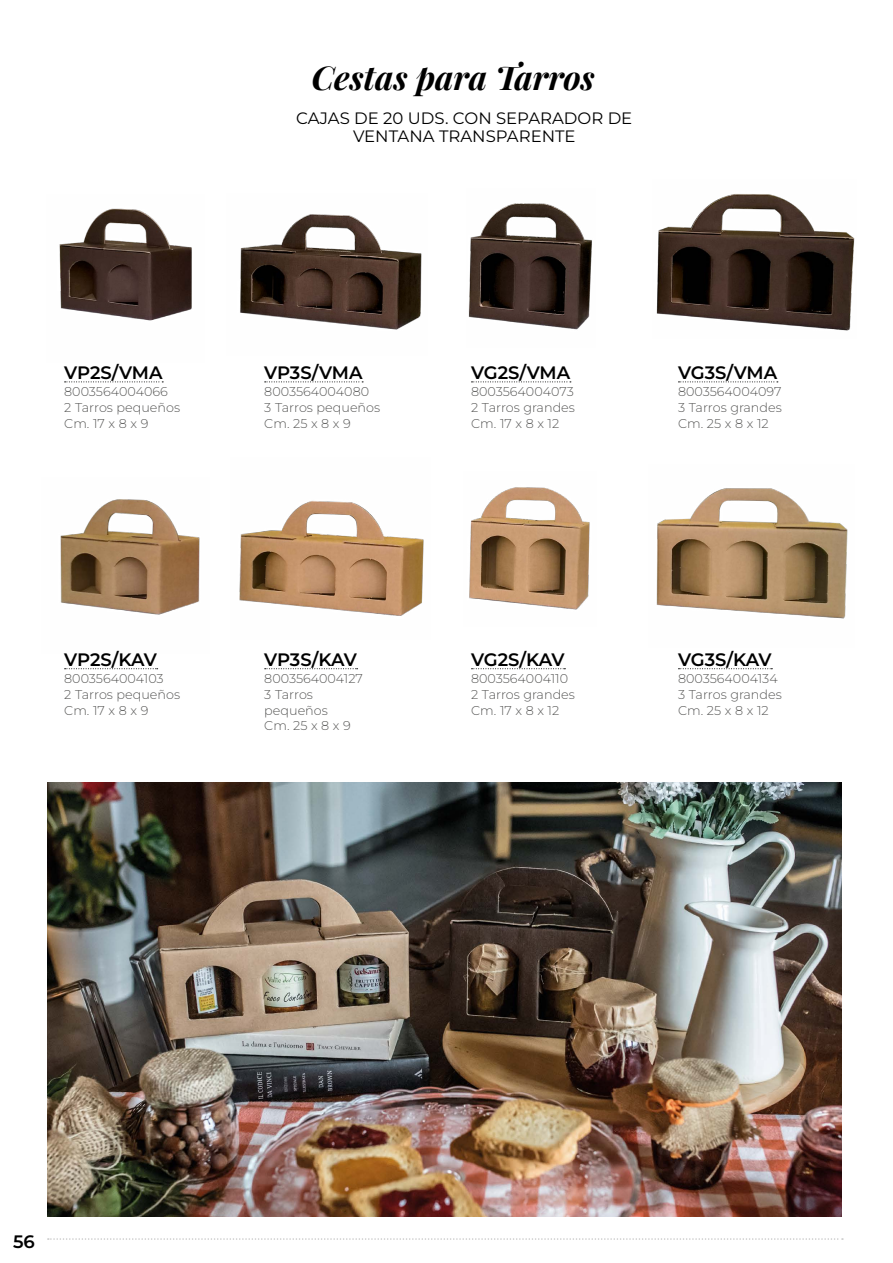
<style>
.page{position:relative;width:893px;height:1263px;background:#fff}
.page>*{position:absolute;margin:0;border:0;box-sizing:border-box;transform-origin:0 0}
.TITOLI{font:italic 700 33px "Playfair Display";color:#000}
.Normale{font:100 18px "Montserrat";letter-spacing:-.015em;color:#000}
.t1{font:100 16.5px/18px "Montserrat";color:#000;text-align:center}
.Normale-2{font:100 12.75px/15.8px "Montserrat";color:#575756}
</style>
<div class="page">
<svg style="left:48px;top:1238px;width:795px;height:2px"></svg>
<img style="left:48px;top:783px;width:794px;height:433px">
<img style="left:468px;top:203px;width:124px;height:127px">
<img style="left:469px;top:487px;width:121px;height:123px">
<img style="left:59px;top:208px;width:133px;height:113px">
<img style="left:60px;top:499px;width:140px;height:116px">
<img style="left:656px;top:488px;width:192px;height:131px">
<img style="left:240px;top:214px;width:182px;height:116px">
<img style="left:239px;top:501px;width:185px;height:115px">
<img style="left:656px;top:194px;width:199px;height:137px">
<svg style="left:265px;top:668px;width:93px;height:1px"></svg>
<svg style="left:65px;top:668px;width:93px;height:1px"></svg>
<svg style="left:678px;top:668px;width:94px;height:1px"></svg>
<svg style="left:471px;top:668px;width:94px;height:1px"></svg>
<svg style="left:265px;top:381px;width:98px;height:1px"></svg>
<svg style="left:65px;top:381px;width:98px;height:1px"></svg>
<svg style="left:678px;top:381px;width:100px;height:1px"></svg>
<svg style="left:471px;top:381px;width:100px;height:1px"></svg>
<p class="TITOLI" style="left:312px;top:51px;width:285px">Cestas para Tarros</p>
<p class="t1" style="left:296px;top:109px;width:338px">CAJAS DE 20 UDS. CON SEPARADOR DE<br>VENTANA TRANSPARENTE</p>
<p class="Normale" style="left:64px;top:360px;width:100px">VP2S/VMA</p>
<p class="Normale-2" style="left:64px;top:383px;width:105px">8003564004066</p>
<p class="Normale-2" style="left:64px;top:399px;width:117px">2 Tarros pequeños</p>
<p class="Normale-2" style="left:64px;top:415px;width:86px">Cm. 17 x 8 x 9</p>
<p class="Normale" style="left:264px;top:360px;width:100px">VP3S/VMA</p>
<p class="Normale-2" style="left:264px;top:383px;width:106px">8003564004080</p>
<p class="Normale-2" style="left:264px;top:399px;width:117px">3 Tarros pequeños</p>
<p class="Normale-2" style="left:264px;top:415px;width:88px">Cm. 25 x 8 x 9</p>
<p class="Normale" style="left:471px;top:360px;width:101px">VG2S/VMA</p>
<p class="Normale-2" style="left:471px;top:383px;width:104px">8003564004073</p>
<p class="Normale-2" style="left:471px;top:399px;width:105px">2 Tarros grandes</p>
<p class="Normale-2" style="left:471px;top:415px;width:90px">Cm. 17 x 8 x 12</p>
<p class="Normale" style="left:678px;top:360px;width:101px">VG3S/VMA</p>
<p class="Normale-2" style="left:678px;top:383px;width:105px">8003564004097</p>
<p class="Normale-2" style="left:678px;top:399px;width:105px">3 Tarros grandes</p>
<p class="Normale-2" style="left:678px;top:415px;width:92px">Cm. 25 x 8 x 12</p>
<p class="Normale" style="left:64px;top:647px;width:94px">VP2S/KAV</p>
<p class="Normale-2" style="left:64px;top:670px;width:101px">8003564004103</p>
<p class="Normale-2" style="left:64px;top:686px;width:117px">2 Tarros pequeños</p>
<p class="Normale-2" style="left:64px;top:702px;width:86px">Cm. 17 x 8 x 9</p>
<p class="Normale" style="left:264px;top:647px;width:94px">VP3S/KAV</p>
<p class="Normale-2" style="left:264px;top:670px;width:100px">8003564004127</p>
<p class="Normale-2" style="left:264px;top:686px;width:65px">3 Tarros pequeños</p>
<p class="Normale-2" style="left:264px;top:717px;width:88px">Cm. 25 x 8 x 9</p>
<p class="Normale" style="left:471px;top:647px;width:95px">VG2S/KAV</p>
<p class="Normale-2" style="left:471px;top:670px;width:99px">8003564004110</p>
<p class="Normale-2" style="left:471px;top:686px;width:105px">2 Tarros grandes</p>
<p class="Normale-2" style="left:471px;top:702px;width:90px">Cm. 17 x 8 x 12</p>
<p class="Normale" style="left:678px;top:647px;width:95px">VG3S/KAV</p>
<p class="Normale-2" style="left:678px;top:670px;width:101px">8003564004134</p>
<p class="Normale-2" style="left:678px;top:686px;width:105px">3 Tarros grandes</p>
<p class="Normale-2" style="left:678px;top:702px;width:92px">Cm. 25 x 8 x 12</p>
<h2 class="Normale" style="left:13px;top:1229px;width:23px">56</h2>
</div>
